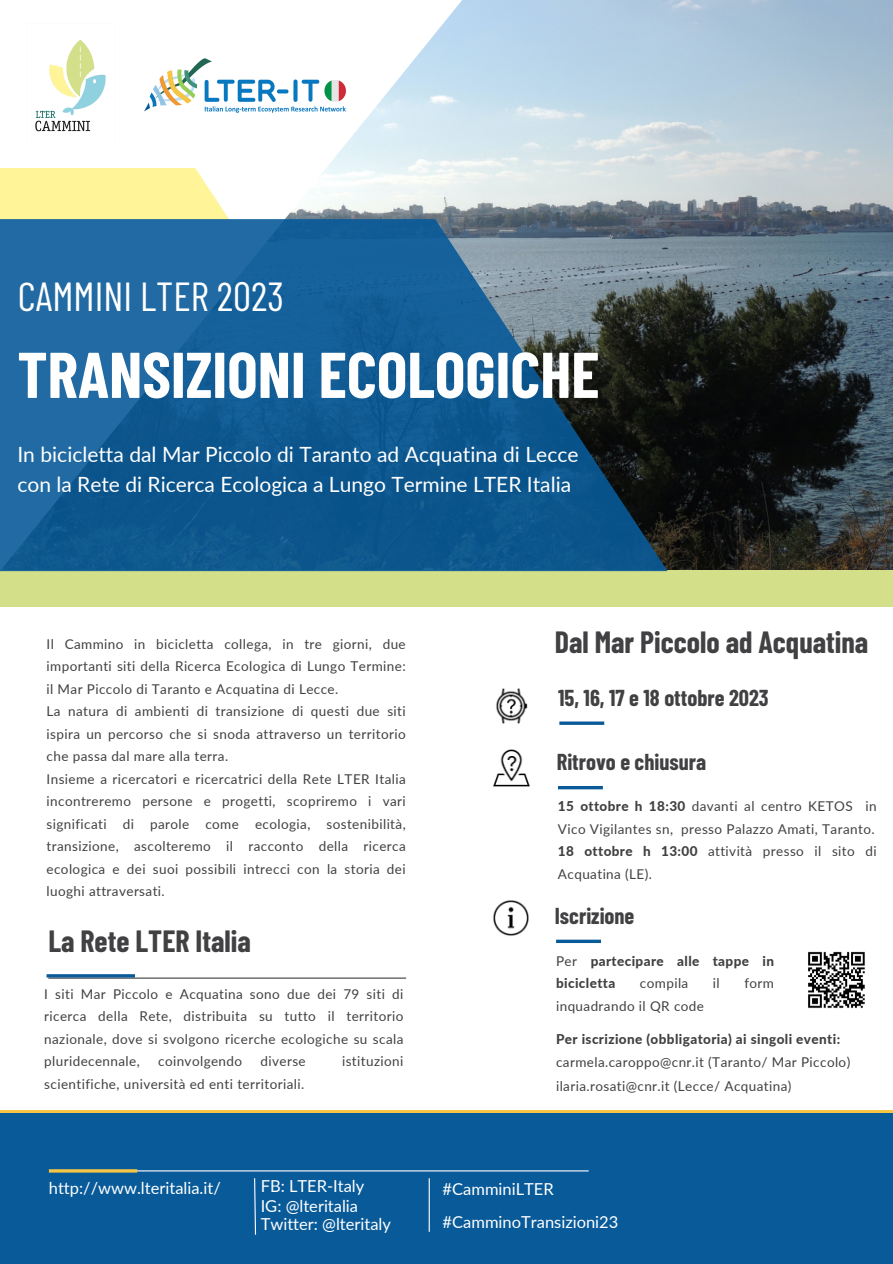
<style>
.page{position:relative;width:893px;height:1264px;background:#fff}
.page>*{position:absolute;margin:0;border:0;box-sizing:border-box;transform-origin:0 0}
.t1{font:700 64.5px "Barlow Condensed";color:#fff}
.t2{font:40.5px "Barlow Condensed";color:#fff}
.t3{font:700 30px "Barlow Condensed";color:#414042}
.t4{font:700 22.5px "Barlow Condensed";color:#414042}
.t5{font:21px/30.3px "Lato";color:#fff}
.t6{font:16.5px "Lato";color:#fff}
.t7{font:13.5px/22.5px "Lato";letter-spacing:.03em;color:#414042;text-align:justify}
.t8{font:13.5px/22.5px "Lato";letter-spacing:.03em;color:#424141}
.t9{font:800 13.5px/22.5px "Lato";letter-spacing:.03em;color:#424141}
.s1{font-weight:800}
.s2{font-weight:400}
</style>
<div class="page">
<img style="left:285px;top:0;width:607px;height:570px">
<svg style="left:0;top:168px;width:229px;height:51px;background:#fff59f"></svg>
<div style="left:0;top:570px;width:892px;height:37px;background:#d3df89"></div>
<svg style="left:0;top:219px;width:667px;height:352px;background:#1d5d8d"></svg>
<div style="left:0;top:1109px;width:892px;height:7px;background:#f6c545"></div>
<hr style="left:48px;top:977px;width:358px;height:1px;background:#414042">
<hr style="left:47px;top:974px;width:88px;height:3px;background:#085a99">
<svg style="left:559px;top:721px;width:45px;height:4px"></svg>
<hr style="left:558px;top:786px;width:45px;height:3px;background:#085a99">
<svg style="left:556px;top:939px;width:45px;height:4px"></svg>
<img style="left:35px;top:39px;width:71px;height:93px">
<img style="left:144px;top:55px;width:202px;height:61px">
<img style="left:496px;top:688px;width:32px;height:36px">
<img style="left:493px;top:900px;width:36px;height:36px">
<img style="left:493px;top:749px;width:37px;height:38px">
<div style="left:0;top:1113px;width:892px;height:150px;background:#085a99"></div>
<hr style="left:51px;top:1170px;width:537px;height:1px;background:#fff">
<hr style="left:49px;top:1169px;width:88px;height:3px;background:#f6c545">
<svg style="left:254px;top:1178px;width:2px;height:57px"></svg>
<hr style="left:428px;top:1178px;width:2px;height:53px;background:#fff">
<img style="left:808px;top:951px;width:57px;height:58px">
<p class="t2" style="left:18px;top:270px;width:268px">CAMMINI LTER 2023</p>
<p class="t1" style="left:17px;top:333px;width:583px">TRANSIZIONI ECOLOGICHE</p>
<h4 class="t5" style="left:17px;top:438px;width:562px">In bicicletta dal Mar Piccolo di Taranto ad Acquatina di Lecce con la Rete di Ricerca Ecologica a Lungo Termine LTER Italia</h4>
<p class="t7" style="left:47px;top:632px;width:360px">Il Cammino in bicicletta collega, in tre giorni, due</p>
<p class="t3" style="left:554px;top:623px;width:315px">Dal Mar Piccolo ad Acquatina</p>
<p class="t7" style="left:47px;top:655px;width:360px">importanti siti della Ricerca Ecologica di Lungo Termine: il Mar Piccolo di Taranto e Acquatina di Lecce.</p>
<p class="t7" style="left:47px;top:700px;width:360px">La natura di ambienti di transizione di questi due siti ispira un percorso che si snoda attraverso un territorio che passa dal mare alla terra.</p>
<h4 class="t7" style="left:47px;top:767px;width:360px">Insieme a ricercatori e ricercatrici della Rete LTER Italia incontreremo persone e progetti, scopriremo i vari significati di parole come ecologia, sostenibilità, transizione, ascolteremo il racconto della ricerca ecologica e dei suoi possibili intrecci con la storia dei luoghi attraversati.</h4>
<h3 class="t4" style="left:558px;top:683px;width:212px">15, 16, 17 e 18 ottobre 2023</h3>
<p class="t4" style="left:556px;top:748px;width:151px">Ritrovo e chiusura</p>
<p class="t8" style="left:558px;top:794px;width:320px"><span class="s1">15 ottobre h 18:30</span> davanti al centro KETOS in<br>Vico Vigilantes sn, presso Palazzo Amati, Taranto.</p>
<p class="t8" style="left:558px;top:839px;width:320px"><span class="s1">18 ottobre h 13:00</span> attività presso il sito di<br>Acquatina (LE).</p>
<p class="t4" style="left:554px;top:901px;width:81px">Iscrizione</p>
<h4 class="t3" style="left:48px;top:921px;width:204px">La Rete LTER Italia</h4>
<p class="t8" style="left:44px;top:982px;width:360px;text-align:justify">I siti Mar Piccolo e Acquatina sono due dei 79 siti di ricerca della Rete, distribuita su tutto il territorio nazionale, dove si svolgono ricerche ecologiche su scala pluridecennale,</p>
<p class="t8" style="left:158px;top:1049px;width:86px">coinvolgendo</p>
<p class="t8" style="left:260px;top:1049px;width:47px">diverse</p>
<p class="t8" style="left:342px;top:1049px;width:63px">istituzioni</p>
<p class="t8" style="left:44px;top:1072px;width:261px">scientifiche, università ed enti territoriali.</p>
<p class="t6" style="left:49px;top:1177px;width:173px">http://www.lteritalia.it/</p>
<h3 class="t6" style="left:261px;top:1176px;width:105px">FB: LTER-Italy</h3>
<p class="t6" style="left:261px;top:1195px;width:99px">IG: @lteritalia</p>
<h6 class="t9" style="left:556px;top:949px;width:219px"><span class="s2">Per</span> partecipare alle tappe in bicicletta</h6>
<h6 class="t8" style="left:640px;top:971px;width:50px">compila</h6>
<h6 class="t8" style="left:713px;top:971px;width:8px">il</h6>
<h6 class="t8" style="left:744px;top:971px;width:31px">form</h6>
<h6 class="t8" style="left:556px;top:994px;width:149px">inquadrando il QR code</h6>
<h6 class="t9" style="left:556px;top:1027px;width:285px">Per iscrizione (obbligatoria) ai singoli eventi:</h6>
<h6 class="t8" style="left:556px;top:1050px;width:296px">carmela.caroppo@cnr.it (Taranto/ Mar Piccolo)</h6>
<h6 class="t8" style="left:556px;top:1074px;width:237px">ilaria.rosati@cnr.it (Lecce/ Acquatina)</h6>
<p class="t6" style="left:442px;top:1178px;width:113px">#CamminiLTER</p>
<h6 class="t6" style="left:261px;top:1213px;width:132px">Twitter: @lteritaly</h6>
<p class="t6" style="left:442px;top:1211px;width:177px">#CamminoTransizioni23</p>
</div>
